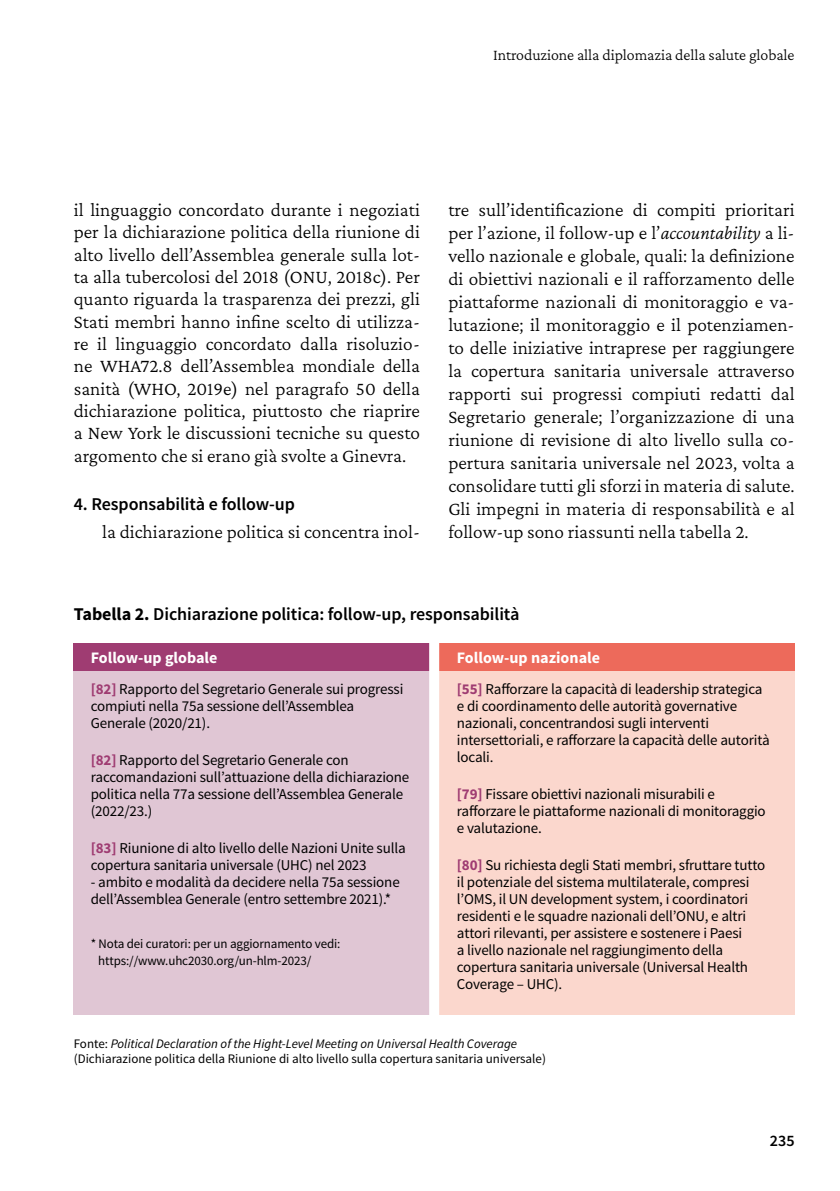
<style>
.page{position:relative;width:840px;height:1191px;background:#fff}
.page>*{position:absolute;margin:0;border:0;box-sizing:border-box;transform-origin:0 0}
.t1{font:300 19.4px/23px "Crimson Pro";color:#000;text-align:justify}
.t2{font:600 18px "Source Sans Pro";letter-spacing:-.005em;color:#000}
.t3{font:300 16px "Crimson Pro";letter-spacing:-.005em;color:#000}
.t4{font:700 16px "Source Sans Pro";color:#fff}
.t5{font:600 16px "Source Sans Pro";color:#000}
.t6{font:15px/17px "Source Sans Pro";letter-spacing:-.01em;color:#000}
.t7{font:13px/17px "Source Sans Pro";letter-spacing:-.005em;color:#000}
.s1{font-style:italic}
.s2{font-weight:700}
.s3{font-weight:700;color:#9f3c72}
</style>
<div class="page">
<div style="left:74px;top:643px;width:360px;height:28px;background:#9f3c72"></div>
<div style="left:434px;top:643px;width:360px;height:28px;background:#ed6a5b"></div>
<div style="left:74px;top:671px;width:360px;height:343px;background:#e0c6d4"></div>
<div style="left:434px;top:671px;width:360px;height:343px;background:#fbd7cd"></div>
<div style="left:429px;top:637px;width:10px;height:389px;background:#fff"></div>
<p class="t3" style="left:493px;top:44px;width:303px">Introduzione alla diplomazia della salute globale</p>
<p class="t1" style="left:74px;top:198px;width:347px;line-height:22.4px">il linguaggio concordato durante i negoziati per la dichiarazione politica della riunione di alto livello dell’Assemblea generale sulla lot&shy;ta alla tubercolosi del 2018 (ONU, 2018c). Per quanto riguarda la trasparenza dei prezzi, gli Stati membri hanno infine scelto di utilizza&shy;re il linguaggio concordato dalla risoluzio&shy;ne WHA72.8 dell’Assemblea mondiale della sanità (WHO, 2019e) nel paragrafo 50 della dichiarazione politica, piuttosto che riaprire a New York le discussioni tecniche su questo argomento che si erano già svolte a Ginevra.</p>
<p class="t2" style="left:74px;top:493px;width:223px">4. Responsabilità e follow-up</p>
<p class="t1" style="left:102px;top:520px;width:319px">la dichiarazione politica si concentra inol-</p>
<p class="t1" style="left:448px;top:198px;width:347px">tre sull’identificazione di compiti prioritari per l’azione, il follow-up e l’<span class="s1">accountability</span> a li&shy;vello nazionale e globale, quali: la definizione di obiettivi nazionali e il rafforzamento delle piattaforme nazionali di monitoraggio e va&shy;lutazione; il monitoraggio e il potenziamen&shy;to delle iniziative intraprese per raggiungere la copertura sanitaria universale attraverso rapporti sui progressi compiuti redatti dal Segretario generale; l’organizzazione di una riunione di revisione di alto livello sulla co&shy;pertura sanitaria universale nel 2023, volta a consolidare tutti gli sforzi in materia di salute.<br>Gli impegni in materia di responsabilità e al follow-up sono riassunti nella tabella 2.</p>
<p class="t2" style="left:74px;top:602px;width:447px"><span class="s2">Tabella 2.</span> Dichiarazione politica: follow-up, responsabilità</p>
<p class="t4" style="left:91px;top:647px;width:128px">Follow-up globale</p>
<p class="t4" style="left:456px;top:647px;width:145px">Follow-up nazionale</p>
<p class="t6" style="left:91px;top:680px;width:314px"><span class="s3">[82]</span> Rapporto del Segretario Generale sui progressi compiuti nella 75a sessione dell’Assemblea<br>Generale (2020/21).</p>
<p class="t6" style="left:91px;top:751px;width:320px"><span class="s3">[82]</span> Rapporto del Segretario Generale con raccomandazioni sull’attuazione della dichiarazione politica nella 77a sessione dell’Assemblea Generale (2022/23.)</p>
<p class="t6" style="left:91px;top:839px;width:316px"><span class="s3">[83]</span> Riunione di alto livello delle Nazioni Unite sulla copertura sanitaria universale (UHC) nel 2023</p>
<p class="t6" style="left:91px;top:873px;width:310px">- ambito e modalità da decidere nella 75a sessione dell’Assemblea Generale (entro settembre 2021).*</p>
<p class="t7" style="left:98px;top:935px;width:243px;text-indent:-7px">* Nota dei curatori: per un aggiornamento vedi: https://www.uhc2030.org/un-hlm-2023/</p>
<p class="t6" style="left:456px;top:680px;width:314px"><span class="s3">[55]</span> Rafforzare la capacità di leadership strategica e di coordinamento delle autorità governative nazionali, concentrandosi sugli interventi intersettoriali, e rafforzare la capacità delle autorità locali.</p>
<p class="t6" style="left:456px;top:785px;width:310px"><span class="s3">[79]</span> Fissare obiettivi nazionali misurabili e rafforzare le piattaforme nazionali di monitoraggio e valutazione.</p>
<p class="t6" style="left:456px;top:856px;width:310px"><span class="s3">[80]</span> Su richiesta degli Stati membri, sfruttare tutto il potenziale del sistema multilaterale, compresi l’OMS, il UN development system, i coordinatori residenti e le squadre nazionali dell’ONU, e altri attori rilevanti, per assistere e sostenere i Paesi<br>a livello nazionale nel raggiungimento della copertura sanitaria universale (Universal Health Coverage – UHC).</p>
<p class="t7" style="left:74px;top:1036px;width:473px;line-height:15.6px">Fonte: <span class="s1">Political Declaration of the Hight-Level Meeting on Universal Health Coverage </span>(Dichiarazione politica della Riunione di alto livello sulla copertura sanitaria universale)</p>
<p class="t5" style="left:769px;top:1130px;width:26px">235</p>
</div>
